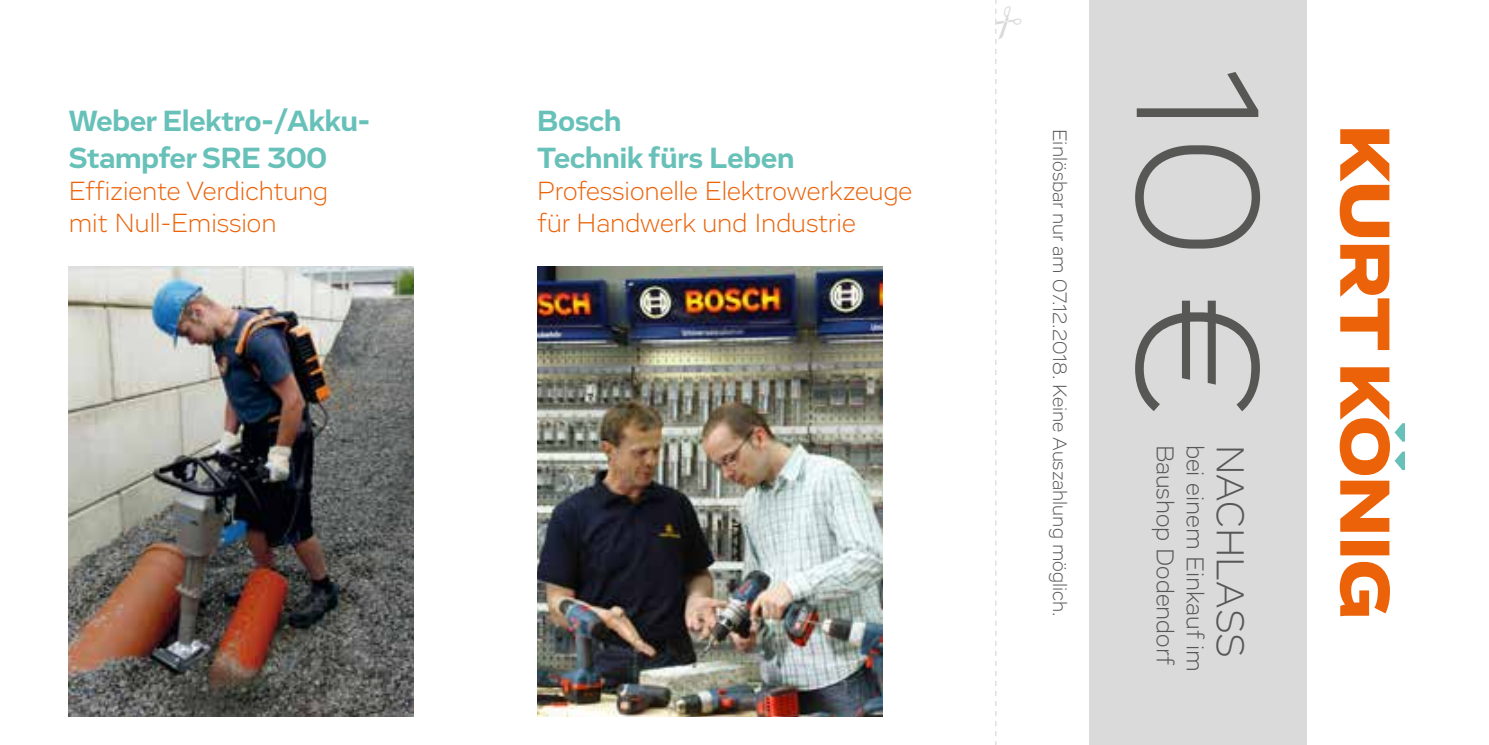
<style>
.page{position:relative;width:1489px;height:745px;background:#fff}
.page>*{position:absolute;margin:0;border:0;box-sizing:border-box;transform-origin:0 0}
.t1{font:300 180px "Vito";color:#575756}
.t2{font:300 40px "Vito";color:#575756}
.t3{font:700 30px/36px "Vito";color:#67c1b9}
.t4{font:300 27px/32.5px "Vito";color:#eb6209}
.t5{font:300 25px "Vito";color:#575756}
.t6{font:300 20px "Vito";color:#575756}
</style>
<div class="page">
<svg style="left:1339px;top:129px;width:65px;height:487px"></svg>
<div style="left:1089px;top:0;width:217px;height:744px;background:#dadada"></div>
<img style="left:69px;top:266px;width:345px;height:450px">
<img style="left:537px;top:266px;width:345px;height:450px">
<svg style="left:995px;top:0;width:2px;height:744px"></svg>
<p class="t3" style="left:69px;top:103px;width:303px">Weber Elektro-/Akku-</p>
<p class="t3" style="left:69px;top:139px;width:260px">Stampfer SRE 300</p>
<p class="t4" style="left:69px;top:175px;width:261px">Effiziente Verdichtung mit Null-Emission</p>
<p class="t3" style="left:537px;top:103px;width:258px">Bosch<br>Technik fürs Leben</p>
<p class="t4" style="left:537px;top:175px;width:376px">Professionelle Elektrowerkzeuge für Handwerk und Industrie</p>
<p class="t6" style="left:1071px;top:129px;width:489px;rotate:90deg">Einlösbar nur am 07.12.2018. Keine Auszahlung möglich.</p>
<h1 class="t1" style="left:1302px;top:64px;width:355px;rotate:90deg">10 €</h1>
<p class="t5" style="left:1179px;top:444px;width:222px;rotate:90deg">Baushop Dodendorf</p>
<p class="t5" style="left:1209px;top:444px;width:228px;rotate:90deg">bei einem Einkauf im</p>
<h2 class="t2" style="left:1253px;top:444px;width:214px;rotate:90deg">NACHLASS</h2>
</div>
